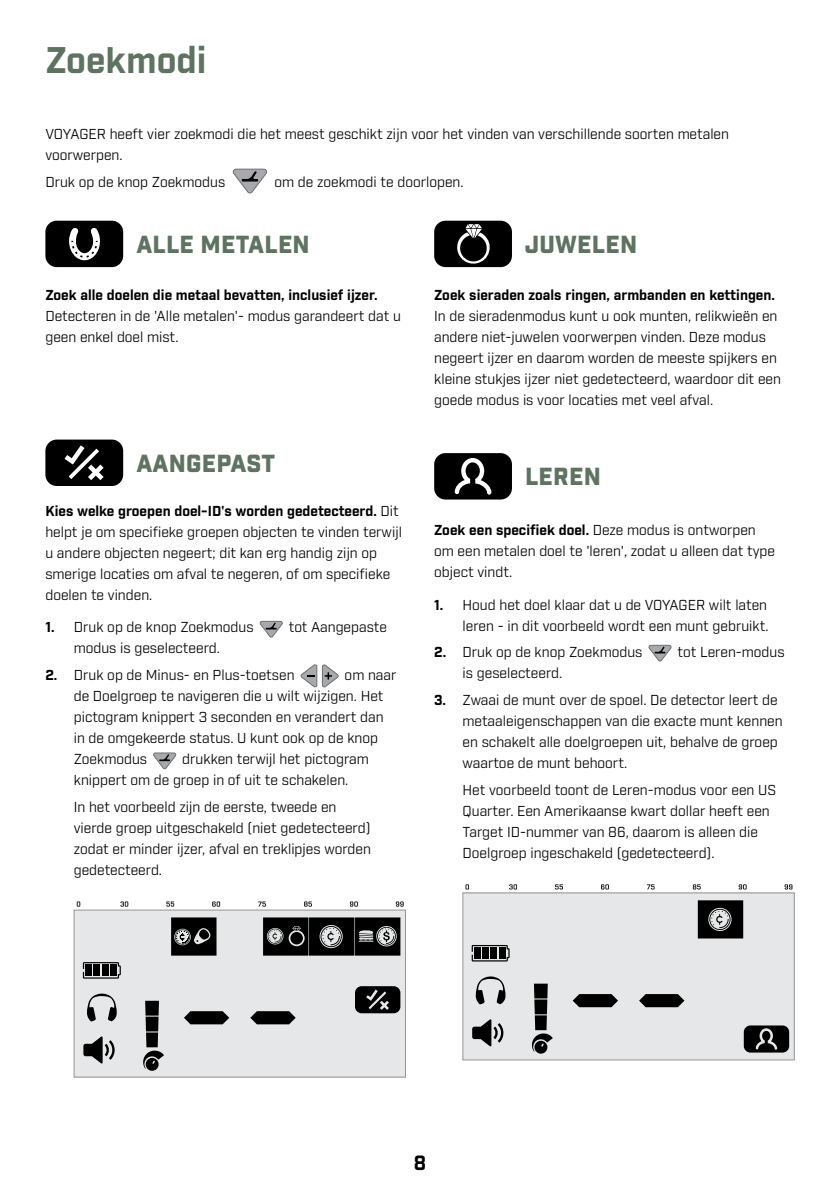
<style>
.page{position:relative;width:840px;height:1191px;background:#fff}
.page>*{position:absolute;margin:0;border:0;box-sizing:border-box;transform-origin:0 0}
.t1{font:700 36px "Industry";color:#5e7361}
.t2{font:900 24px "Industry";letter-spacing:.01em;color:#5e7361}
.t3{font:700 20px "Industry";color:#000}
.t4{font:14px/21px "Industry";color:#000}
.t5{font:700 14px "Industry";color:#000}
.s1{font-weight:700}
</style>
<div class="page">
<svg style="left:232px;top:168px;width:35px;height:26px"></svg>
<svg style="left:45px;top:221px;width:78px;height:46px;background:#282828"></svg>
<svg style="left:45px;top:439px;width:78px;height:47px;background:#282828"></svg>
<svg style="left:260px;top:621px;width:22px;height:16px"></svg>
<svg style="left:300px;top:664px;width:38px;height:23px"></svg>
<svg style="left:153px;top:752px;width:23px;height:17px"></svg>
<div style="left:74px;top:910px;width:331px;height:167px;background:#e6e7e8"></div>
<div style="left:74px;top:909px;width:331px;height:168px;border:1px solid #939598"></div>
<svg style="left:82px;top:917px;width:319px;height:153px"></svg>
<svg style="left:77px;top:901px;width:326px;height:5px"></svg>
<svg style="left:434px;top:221px;width:77px;height:46px;background:#202020"></svg>
<svg style="left:434px;top:453px;width:77px;height:46px;background:#242424"></svg>
<svg style="left:648px;top:645px;width:23px;height:16px"></svg>
<div style="left:462px;top:893px;width:331px;height:167px;background:#e6e7e8"></div>
<div style="left:462px;top:892px;width:332px;height:168px;border:1px solid #939598"></div>
<svg style="left:471px;top:900px;width:318px;height:153px"></svg>
<svg style="left:465px;top:884px;width:327px;height:5px"></svg>
<h1 class="t1" style="left:45px;top:38px;width:163px">Zoekmodi</h1>
<p class="t4" style="left:45px;top:124px;width:684px">VOYAGER heeft vier zoekmodi die het meest geschikt zijn voor het vinden van verschillende soorten metalen voorwerpen.</p>
<p class="t4" style="left:45px;top:171px;width:181px">Druk op de knop Zoekmodus</p>
<p class="t4" style="left:274px;top:171px;width:190px">om de zoekmodi te doorlopen.</p>
<h2 class="t2" style="left:136px;top:230px;width:175px">ALLE METALEN</h2>
<p class="t5" style="left:45px;top:287px;width:334px">Zoek alle doelen die metaal bevatten, inclusief ijzer.</p>
<p class="t4" style="left:45px;top:306px;width:357px">Detecteren in de 'Alle metalen'- modus garandeert dat u geen enkel doel mist.</p>
<h2 class="t2" style="left:136px;top:448px;width:140px">AANGEPAST</h2>
<p class="t4" style="left:45px;top:501px;width:358px"><span class="s1">Kies welke groepen doel-ID's worden gedetecteerd.</span> Dit helpt je om specifieke groepen objecten te vinden terwijl u andere objecten negeert; dit kan erg handig zijn op smerige locaties om afval te negeren, of om specifieke doelen te vinden.</p>
<p class="t4" style="left:45px;top:617px;width:210px"><span class="s1">1.</span> Druk op de knop Zoekmodus</p>
<p class="t4" style="left:288px;top:617px;width:100px">tot Aangepaste</p>
<p class="t4" style="left:74px;top:638px;width:147px">modus is geselecteerd.</p>
<p class="t4" style="left:45px;top:665px;width:250px"><span class="s1">2.</span> Druk op de Minus- en Plus-toetsen</p>
<p class="t4" style="left:74px;top:665px;width:324px;text-indent:271px">om naar de Doelgroep te navigeren die u wilt wijzigen. Het pictogram knippert 3 seconden en verandert dan in de omgekeerde status. U kunt ook op de knop<br>Zoekmodus</p>
<p class="t4" style="left:74px;top:749px;width:296px;text-indent:108px">drukken terwijl het pictogram knippert om de groep in of uit te schakelen.</p>
<p class="t4" style="left:74px;top:796px;width:298px">In het voorbeeld zijn de eerste, tweede en vierde groep uitgeschakeld (niet gedetecteerd) zodat er minder ijzer, afval en treklipjes worden gedetecteerd.</p>
<h2 class="t2" style="left:525px;top:230px;width:114px">JUWELEN</h2>
<p class="t5" style="left:434px;top:287px;width:342px">Zoek sieraden zoals ringen, armbanden en kettingen.</p>
<p class="t4" style="left:434px;top:306px;width:348px">In de sieradenmodus kunt u ook munten, relikwieën en andere niet-juwelen voorwerpen vinden. Deze modus negeert ijzer en daarom worden de meeste spijkers en kleine stukjes ijzer niet gedetecteerd, waardoor dit een goede modus is voor locaties met veel afval.</p>
<h2 class="t2" style="left:525px;top:462px;width:77px">LEREN</h2>
<p class="t4" style="left:434px;top:520px;width:342px"><span class="s1">Zoek een specifiek doel.</span> Deze modus is ontworpen om een metalen doel te 'leren', zodat u alleen dat type object vindt.</p>
<p class="t4" style="left:434px;top:594px;width:336px;text-align:right"><span class="s1">1.</span> Houd het doel klaar dat u de VOYAGER wilt laten leren - in dit voorbeeld wordt een munt gebruikt.</p>
<p class="t4" style="left:434px;top:642px;width:210px"><span class="s1">2.</span> Druk op de knop Zoekmodus</p>
<p class="t4" style="left:677px;top:642px;width:108px">tot Leren-modus</p>
<p class="t4" style="left:462px;top:663px;width:101px">is geselecteerd.</p>
<p class="t4" style="left:462px;top:690px;width:321px;text-indent:-28px"><span class="s1">3.</span> Zwaai de munt over de spoel. De detector leert de metaaleigenschappen van die exacte munt kennen en schakelt alle doelgroepen uit, behalve de groep waartoe de munt behoort.</p>
<p class="t4" style="left:462px;top:779px;width:315px">Het voorbeeld toont de Leren-modus voor een US Quarter. Een Amerikaanse kwart dollar heeft een Target ID-nummer van 86, daarom is alleen die Doelgroep ingeschakeld (gedetecteerd).</p>
<h3 class="t3" style="left:413px;top:1150px;width:14px">8</h3>
</div>
